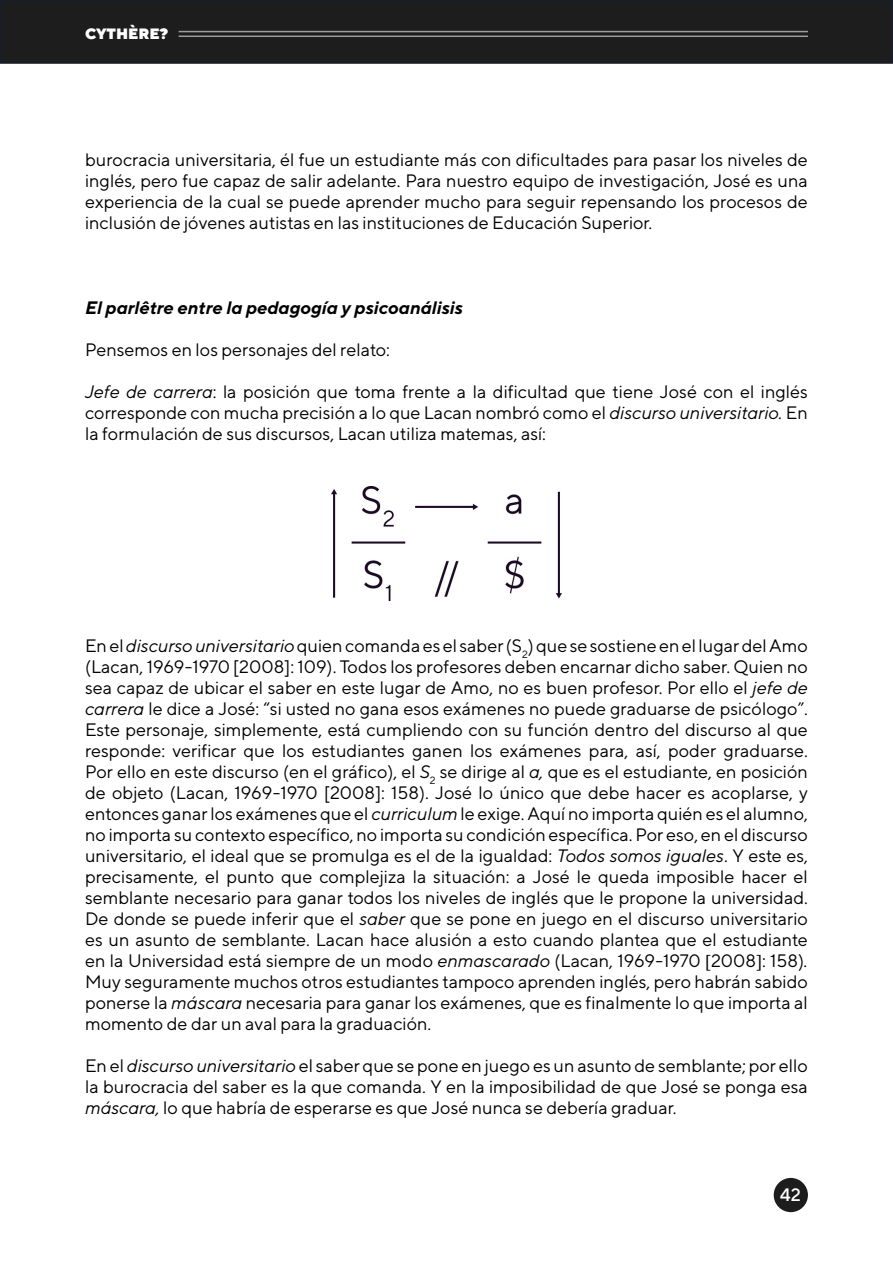
<style>
.page{position:relative;width:893px;height:1263px;background:#fff}
.page>*{position:absolute;margin:0;border:0;box-sizing:border-box;transform-origin:0 0}
.t1{font:18px/21px "TT Norms";color:#000;text-align:justify}
.t2{font:italic 700 18px "TT Norms";color:#000}
.t3{font:500 18px "TT Norms";color:#fff}
.t4{font:900 15px "TT Norms";color:#fff}
.s1{font-style:italic}
</style>
<div class="page">
<div style="left:0;top:0;width:893px;height:64px;background:#1d1d1d;border:2px solid #191e28"></div>
<hr style="left:179px;top:31px;width:629px;height:1px;background:#9d9d9d">
<hr style="left:179px;top:36px;width:629px;height:1px;background:#9d9d9d">
<div style="left:774px;top:1178px;width:34px;height:34px;background:#1d1d1d;border-radius:50%"></div>
<img style="left:332px;top:486px;width:229px;height:114px">
<p class="t4" style="left:85px;top:24px;width:85px">CYTHÈRE?</p>
<p class="t1" style="left:85px;top:149px;width:724px">burocracia universitaria, él fue un estudiante más con dificultades para pasar los niveles de inglés, pero fue capaz de salir adelante. Para nuestro equipo de investigación, José es una experiencia de la cual se puede aprender mucho para seguir repensando los procesos de inclusión de jóvenes autistas en las instituciones de Educación Superior.</p>
<p class="t2" style="left:85px;top:296px;width:379px">El parlêtre entre la pedagogía y psicoanálisis</p>
<p class="t1" style="left:85px;top:339px;width:306px">Pensemos en los personajes del relato:</p>
<p class="t1" style="left:85px;top:381px;width:724px"><span class="s1">Jefe de carrera</span>: la posición que toma frente a la dificultad que tiene José con el inglés corresponde con mucha precisión a lo que Lacan nombró como el <span class="s1">discurso universitario.</span> En la formulación de sus discursos, Lacan utiliza matemas, así:</p>
<p class="t1" style="left:85px;top:634px;width:724px">En el <span class="s1">discurso universitario</span> quien comanda es el saber (S<sub>2</sub>) que se sostiene en el lugar del Amo (Lacan, 1969-1970 [2008]: 109). Todos los profesores deben encarnar dicho saber. Quien no sea capaz de ubicar el saber en este lugar de Amo, no es buen profesor. Por ello el <span class="s1">jefe de carrera</span> le dice a José: “si usted no gana esos exámenes no puede graduarse de psicólogo”.<br>Este personaje, simplemente, está cumpliendo con su función dentro del discurso al que responde: verificar que los estudiantes ganen los exámenes para, así, poder graduarse.<br>Por ello en este discurso (en el gráfico), el <span class="s1">S</span><sub>2</sub> se dirige al <span class="s1">a,</span> que es el estudiante, en posición de objeto (Lacan, 1969-1970 [2008]: 158). José lo único que debe hacer es acoplarse, y entonces ganar los exámenes que el <span class="s1">curriculum</span> le exige. Aquí no importa quién es el alumno, no importa su contexto específico, no importa su condición específica. Por eso, en el discurso universitario, el ideal que se promulga es el de la igualdad: <span class="s1">Todos somos iguales</span>. Y este es, precisamente, el punto que complejiza la situación: a José le queda imposible hacer el semblante necesario para ganar todos los niveles de inglés que le propone la universidad.<br>De donde se puede inferir que el <span class="s1">saber</span> que se pone en juego en el discurso universitario es un asunto de semblante. Lacan hace alusión a esto cuando plantea que el estudiante en la Universidad está siempre de un modo <span class="s1">enmascarado</span> (Lacan, 1969-1970 2008 : 158)<span class="s1">.<br></span>Muy seguramente muchos otros estudiantes tampoco aprenden inglés, pero habrán sabido ponerse la <span class="s1">máscara</span> necesaria para ganar los exámenes, que es finalmente lo que importa al momento de dar un aval para la graduación.</p>
<p class="t1" style="left:85px;top:1055px;width:724px">En el <span class="s1">discurso universitario</span> el saber que se pone en juego es un asunto de semblante; por ello la burocracia del saber es la que comanda. Y en la imposibilidad de que José se ponga esa <span class="s1">máscara,</span> lo que habría de esperarse es que José nunca se debería graduar.</p>
<p class="t3" style="left:780px;top:1183px;width:23px">42</p>
</div>
